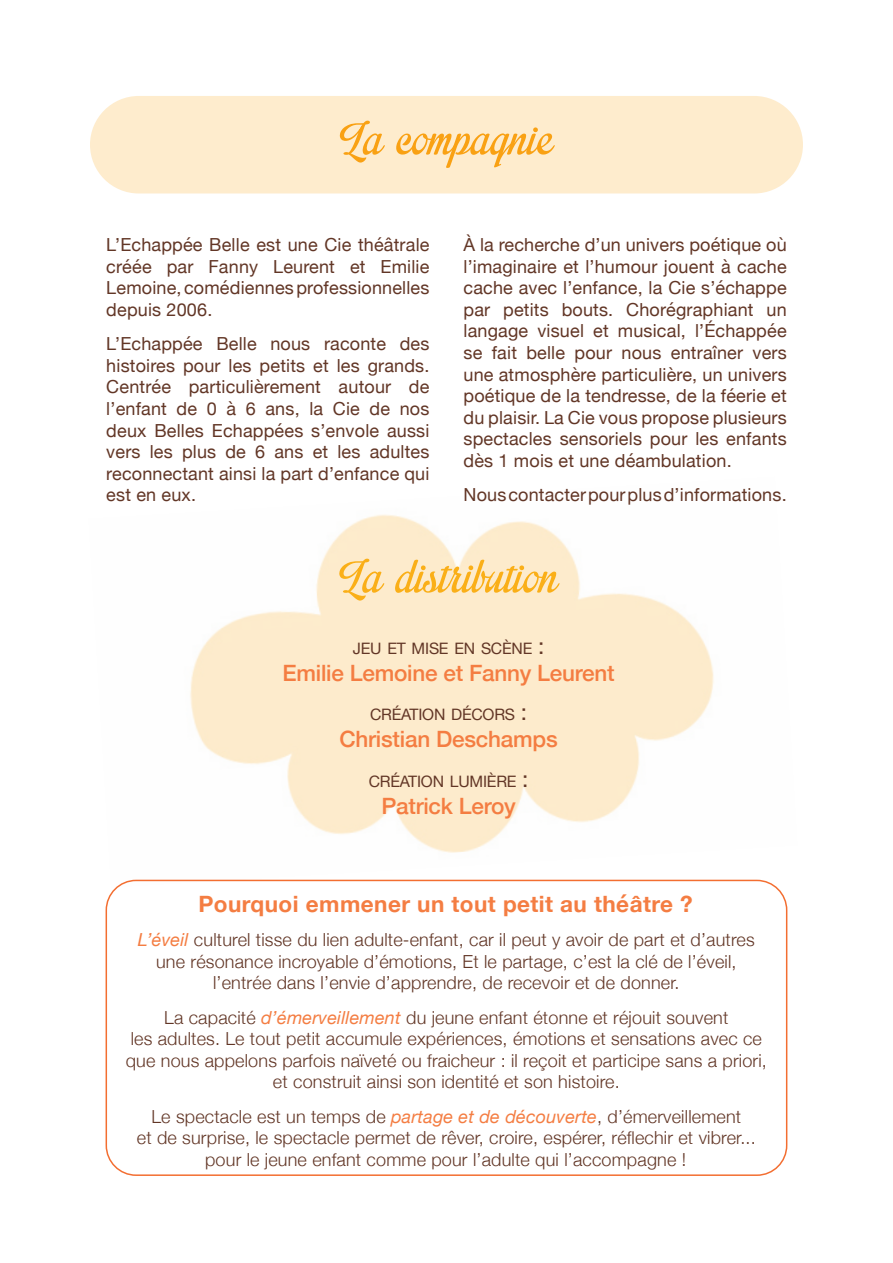
<style>
.page{position:relative;width:893px;height:1263px;background:#fff}
.page>*{position:absolute;margin:0;border:0;box-sizing:border-box;transform-origin:0 0}
.t1{font:64.5px "Impregnable Personal Use Only";color:#faaf18}
.t2{font:500 22.5px "Helvetica Neue";letter-spacing:-.01em;color:#f47d42}
.t3{font:700 22.5px "Helvetica Neue";letter-spacing:.02em;color:#f47d42}
.t4{font:18px/21.6px "Helvetica Neue";letter-spacing:.01em;color:#623626;text-align:justify}
.t5{font:300 18px/21.6px "Helvetica Neue";letter-spacing:.01em;color:#623626;text-align:center}
.t6{font:15.75px "Helvetica Neue";letter-spacing:-.015em;color:#623626}
.s1{font-size:22.5px}
.s2{font-weight:400;font-style:italic;color:#f47d42}
</style>
<div class="page">
<img style="left:116px;top:514px;width:661px;height:373px">
<div style="left:106px;top:880px;width:681px;height:296px;border:2px solid #f36e31;border-radius:30px"></div>
<div style="left:90px;top:96px;width:713px;height:97px;background:#feeccd;border-radius:49px"></div>
<h1 class="t1" style="left:340px;top:110px;width:215px">La compagnie</h1>
<p class="t4" style="left:106px;top:235px;width:325px">L’Echappée Belle est une Cie théâtrale créée par Fanny Leurent et Emilie Lemoine, comédiennes professionnelles depuis 2006.</p>
<p class="t4" style="left:106px;top:334px;width:325px">L’Echappée Belle nous raconte des histoires pour les petits et les grands.<br>Centrée particulièrement autour de l’enfant de 0 à 6 ans, la Cie de nos deux Belles Echappées s’envole aussi vers les plus de 6 ans et les adultes reconnectant ainsi la part d’enfance qui est en eux.</p>
<p class="t4" style="left:463px;top:235px;width:325px">À la recherche d’un univers poétique où l’imaginaire et l’humour jouent à cache cache avec l’enfance, la Cie s’échappe par petits bouts. Chorégraphiant un langage visuel et musical, l’Échappée se fait belle pour nous entraîner vers une atmosphère particulière, un univers poétique de la tendresse, de la féerie et du plaisir. La Cie vous propose plusieurs spectacles sensoriels pour les enfants dès 1 mois et une déambulation.</p>
<p class="t4" style="left:463px;top:485px;width:325px">Nous contacter pour plus d’informations.</p>
<h1 class="t1" style="left:339px;top:548px;width:220px">La distribution</h1>
<p class="t6" style="left:353px;top:637px;width:193px">JEU ET MISE EN SCÈNE <span class="s1">:</span></p>
<p class="t2" style="left:283px;top:655px;width:334px">Emilie Lemoine et Fanny Leurent</p>
<p class="t6" style="left:370px;top:703px;width:159px">CRÉATION DÉCORS <span class="s1">:</span></p>
<p class="t2" style="left:340px;top:721px;width:220px">Christian Deschamps</p>
<p class="t6" style="left:369px;top:770px;width:161px">CRÉATION LUMIÈRE <span class="s1">:</span></p>
<p class="t2" style="left:381px;top:788px;width:136px">Patrick Leroy</p>
<p class="t3" style="left:198px;top:886px;width:496px">Pourquoi emmener un tout petit au théâtre ?</p>
<p class="t5" style="left:138px;top:927px;width:618px"><span class="s2">L’éveil</span> culturel tisse du lien adulte-enfant, car il peut y avoir de part et d’autres une résonance incroyable d’émotions, Et le partage, c’est la clé de l’éveil, l’entrée dans l’envie d’apprendre, de recevoir et de donner.</p>
<p class="t5" style="left:126px;top:1005px;width:643px">La capacité <span class="s2">d’émerveillement</span> du jeune enfant étonne et réjouit souvent<br>les adultes. Le tout petit accumule expériences, émotions et sensations avec ce que nous appelons parfois naïveté ou fraicheur : il reçoit et participe sans a priori, et construit ainsi son identité et son histoire.</p>
<p class="t5" style="left:137px;top:1104px;width:620px">Le spectacle est un temps de <span class="s2">partage et de découverte</span>, d’émerveillement<br>et de surprise, le spectacle permet de rêver, croire, espérer, réflechir et vibrer... pour le jeune enfant comme pour l’adulte qui l’accompagne !</p>
</div>
